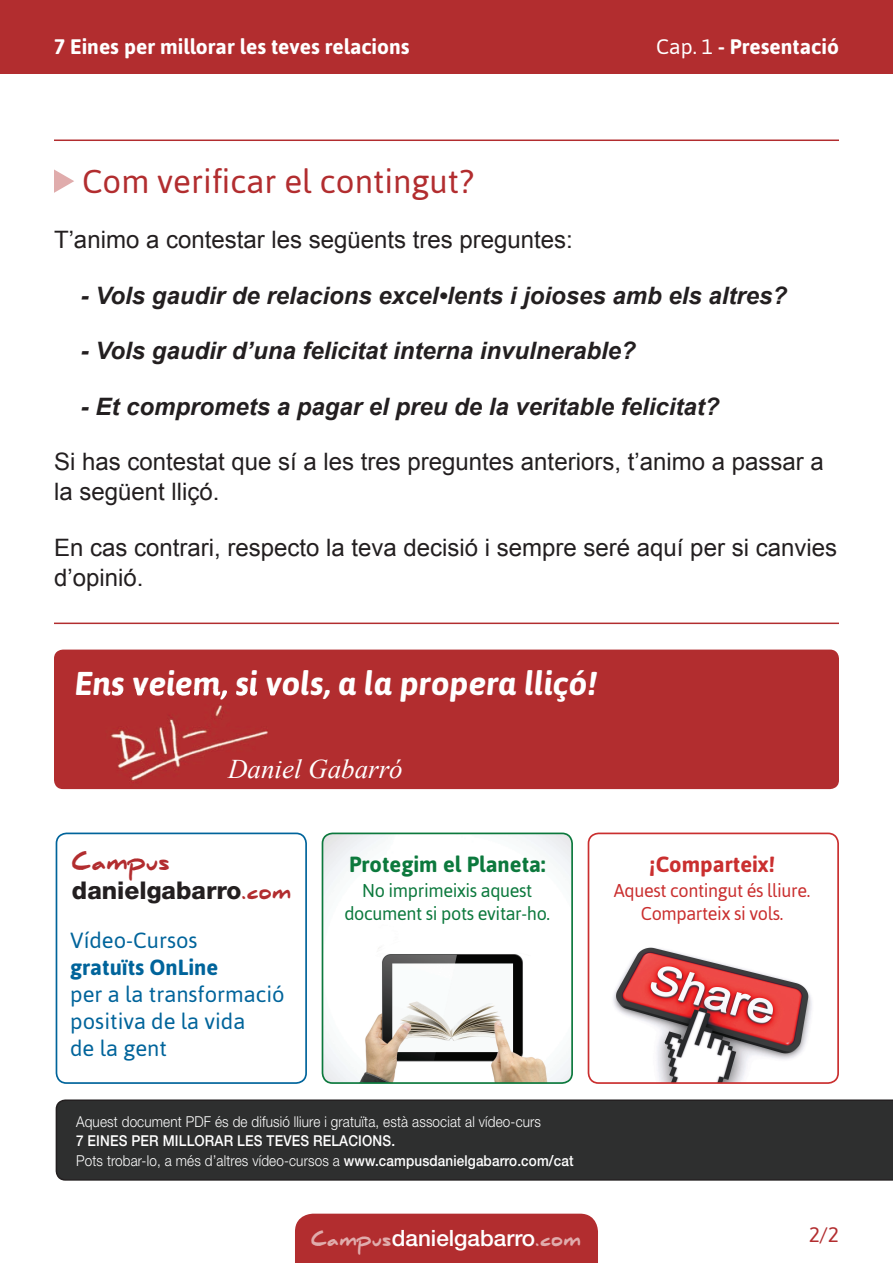
<style>
.page{position:relative;width:893px;height:1263px;background:#fff}
.page>*{position:absolute;margin:0;border:0;box-sizing:border-box;transform-origin:0 0}
.t1{font:italic 700 33px "Asap";color:#fff}
.t2{font:33px "Asap";color:#b22d2f}
.t3{font:italic 27px "Times New Roman";color:#fff}
.t4{font:800 24.45px "Helvetica Neue LT Std";color:#231f20}
.t5{font:24px/30px "Arial";color:#231f20}
.t6{font:italic 700 24px "Arial";color:#231f20}
.t7{font:500 22.5px "Helvetica Neue LT Std";color:#fff}
.t8{font:21.9px/27px "Asap";color:#00649b}
.t9{font:700 21.9px "Asap";color:#0c793d}
.t10{font:700 21.9px "Asap";color:#00649b}
.t11{font:700 21.9px "Asap";color:#ca2f2f}
.t12{font:900 21.9px "Daniel";color:#b22d2f}
.t13{font:700 21px "Asap";color:#fff}
.t14{font:21px "Asap";color:#b22d2f}
.t15{font:18.6px/23.5px "Asap";letter-spacing:-.02em;color:#0c793d;text-align:center}
.t16{font:18.6px/23.5px "Asap";letter-spacing:-.02em;color:#ca2f2f;text-align:center}
.t17{font:500 15px/19.5px "Helvetica Neue LT Std";letter-spacing:.01em;color:#fff;scale:.9 1}
.t18{font:300 15px "Helvetica Neue LT Std";letter-spacing:.01em;color:#fff;scale:.9 1}
.s1{font-weight:400}
.s2{font-family:"Daniel";font-weight:900;font-size:19.5px;color:#b22d2f}
.s3{font-weight:300}
.s4{font-family:"Daniel";font-weight:900;font-size:18px;color:#e0acac}
</style>
<div class="page">
<div style="left:54px;top:650px;width:785px;height:139px;background:#b22d2f;border-radius:9px"></div>
<div style="left:0;top:0;width:893px;height:73px;background:#b22d2f"></div>
<svg style="left:54px;top:169px;width:20px;height:24px"></svg>
<hr style="left:54px;top:622px;width:785px;height:2px;background:#b22d2f">
<hr style="left:54px;top:139px;width:785px;height:2px;background:#b22d2f">
<div style="left:295px;top:1213px;width:303px;height:50px;background:#b22d2f"></div>
<img style="left:110px;top:705px;width:158px;height:76px">
<img style="left:105px;top:690px;width:172px;height:10px">
<div style="left:56px;top:1099px;width:837px;height:81px;background:#2e2f2f"></div>
<div style="left:56px;top:832px;width:251px;height:252px;border:2px solid #00649b;border-radius:10px"></div>
<img style="left:322px;top:835px;width:250px;height:248px">
<div style="left:322px;top:832px;width:251px;height:252px;border:2px solid #0c793d;border-radius:10px"></div>
<img style="left:588px;top:947px;width:250px;height:136px">
<div style="left:588px;top:832px;width:251px;height:252px;border:2px solid #ca2f2f;border-radius:10px"></div>
<p class="t13" style="left:54px;top:34px;width:357px">7 Eines per millorar les teves relacions</p>
<p class="t13" style="left:656px;top:34px;width:184px"><span class="s1">Cap. 1</span> - Presentació</p>
<h1 class="t2" style="left:82px;top:162px;width:393px">Com verificar el contingut?</h1>
<p class="t5" style="left:54px;top:225px;width:520px">T’animo a contestar les següents tres preguntes:</p>
<p class="t6" style="left:81px;top:279px;width:708px">- Vols gaudir de relacions excel•lents i joioses amb els altres?</p>
<p class="t6" style="left:81px;top:335px;width:557px">- Vols gaudir d’una felicitat interna invulnerable?</p>
<p class="t6" style="left:81px;top:390px;width:640px">- Et compromets a pagar el preu de la veritable felicitat?</p>
<p class="t5" style="left:54px;top:447px;width:771px">Si has contestat que sí a les tres preguntes anteriors, t’animo a passar a la següent lliçó.</p>
<p class="t5" style="left:54px;top:533px;width:784px">En cas contrari, respecto la teva decisió i sempre seré aquí per si canvies d’opinió.</p>
<h1 class="t1" style="left:75px;top:664px;width:524px">Ens veiem, si vols, a la propera lliçó!</h1>
<p class="t3" style="left:228px;top:750px;width:176px">Daniel Gabarró</p>
<p class="t12" style="left:72px;top:849px;width:100px">Campus</p>
<p class="t4" style="left:72px;top:876px;width:221px">danielgabarro<span class="s2">.com</span></p>
<p class="t8" style="left:70px;top:926px;width:129px">Vídeo-Cursos</p>
<p class="t10" style="left:70px;top:954px;width:149px">gratuïts OnLine</p>
<p class="t8" style="left:70px;top:980px;width:216px">per a la transformació positiva de la vida<br>de la gent</p>
<p class="t9" style="left:349px;top:851px;width:198px">Protegim el Planeta:</p>
<p class="t15" style="left:344px;top:878px;width:207px">No imprimeixis aquest document si pots evitar-ho.</p>
<p class="t18" style="left:76px;top:1112px;width:518px">Aquest document PDF és de difusió lliure i gratuïta, està associat al vídeo-curs</p>
<p class="t17" style="left:76px;top:1131px;width:554px">7 EINES PER MILLORAR LES TEVES RELACIONS.<br><span class="s3">Pots trobar-lo, a més d’altres vídeo-cursos a</span> www.campusdanielgabarro.com/cat</p>
<p class="t11" style="left:649px;top:851px;width:127px">¡Comparteix!</p>
<p class="t16" style="left:614px;top:878px;width:198px">Aquest contingut és lliure.<br>Comparteix si vols.</p>
<p class="t7" style="left:311px;top:1225px;width:272px"><span class="s4">Campus</span>danielgabarro<span class="s4">.com</span></p>
<p class="t14" style="left:809px;top:1223px;width:32px">2/2</p>
</div>
